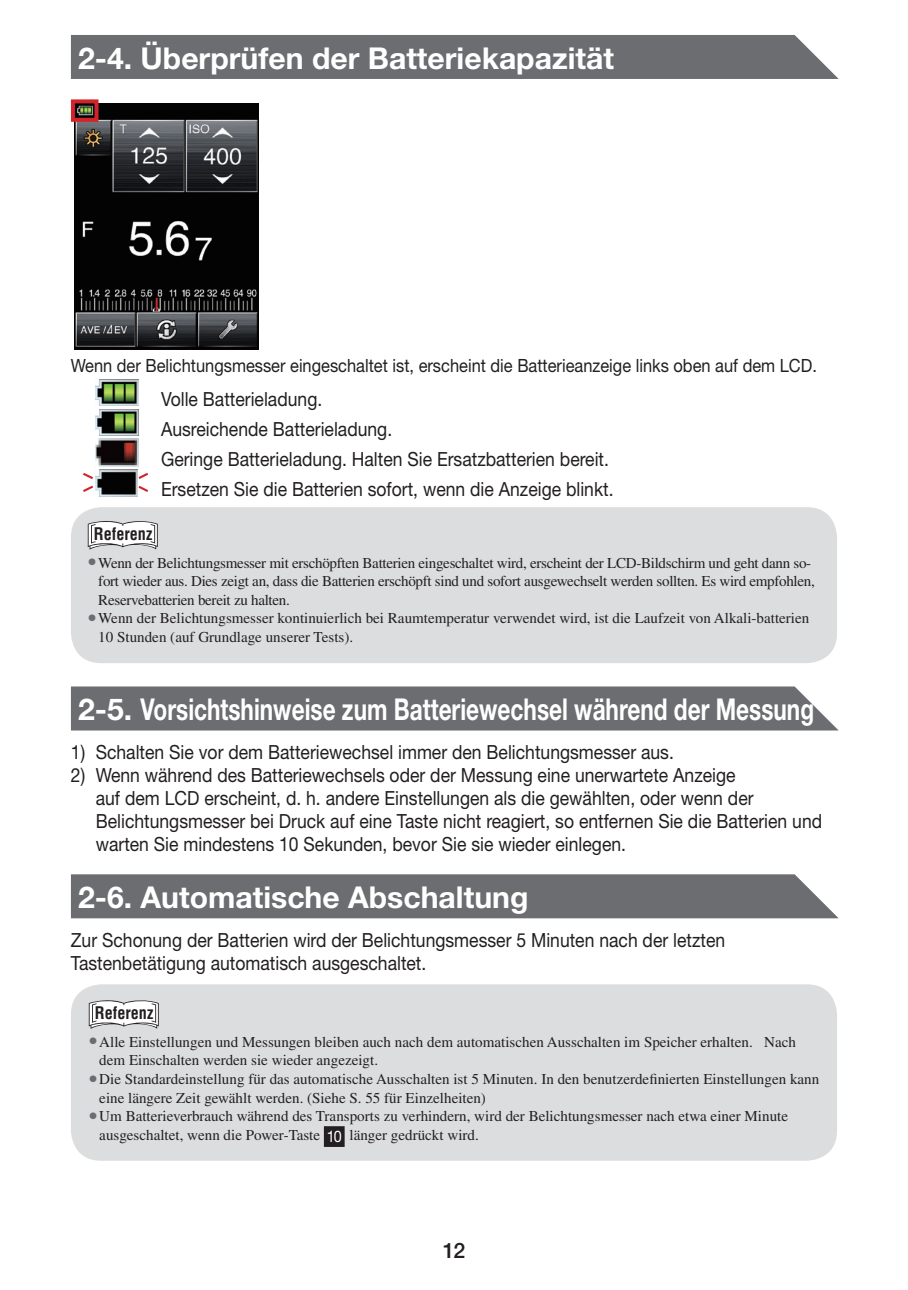
<style>
.page{position:relative;width:908px;height:1290px;background:#fff}
.page>*{position:absolute;margin:0;border:0;box-sizing:border-box;transform-origin:0 0}
.B_Head{font:700 30px "Helvetica Neue LT Std";color:#fff}
.t1{font:500 21.25px "Helvetica Neue LT Std";color:#231f20}
._00_body{font:19.5px/23px "Helvetica Neue LT Std";color:#231f20;scale:.9 1}
._00_body-2{font:18.25px "Helvetica Neue LT Std";color:#231f20;scale:.9 1}
.t2{font:700 condensed 17px "Helvetica";color:#231f20;scale:.95 1}
.t3{font:16px "Helvetica Neue LT Std";color:#fff;scale:.9 1}
.Note00{font:15px/18.5px "Times";color:#231f20}
.Note00-2{font:15px/18.5px "Times";letter-spacing:-.02em;color:#231f20}
.s1{font-size:24.75px;color:#6c6d70}
</style>
<div class="page">
<div style="left:71px;top:35px;width:767px;height:44px;background:#6c6d70"></div>
<img style="left:74px;top:103px;width:184px;height:246px">
<div style="left:71px;top:99px;width:27px;height:23px;border:4px solid #d1232a"></div>
<img style="left:96px;top:379px;width:42px;height:27px">
<img style="left:96px;top:409px;width:42px;height:27px">
<img style="left:96px;top:438px;width:42px;height:28px">
<img style="left:95px;top:470px;width:43px;height:26px">
<svg style="left:83px;top:473px;width:10px;height:19px"></svg>
<svg style="left:136px;top:471px;width:12px;height:23px"></svg>
<div style="left:71px;top:507px;width:765px;height:156px;background:#dcdddf;border-radius:30px"></div>
<svg style="left:88px;top:521px;width:70px;height:29px"></svg>
<div style="left:71px;top:686px;width:767px;height:44px;background:#6c6d70"></div>
<div style="left:71px;top:874px;width:767px;height:44px;background:#6c6d70"></div>
<div style="left:71px;top:984px;width:765px;height:177px;background:#dcdddf;border-radius:30px"></div>
<svg style="left:89px;top:1000px;width:70px;height:29px"></svg>
<div style="left:325px;top:1127px;width:18px;height:19px;background:#231f20"></div>
<div style="left:324px;top:1126px;width:20px;height:21px;border:2px solid #231f20"></div>
<p class="B_Head" style="left:78px;top:40px;width:537px">2-4. Überprüfen der Batteriekapazität</p>
<p class="_00_body-2" style="left:71px;top:355px;width:830px">Wenn der Belichtungsmesser eingeschaltet ist, erscheint die Batterieanzeige links oben auf dem LCD.</p>
<p class="_00_body" style="left:161px;top:387px;width:181px">Volle Batterieladung.</p>
<p class="_00_body" style="left:161px;top:417px;width:258px">Ausreichende Batterieladung.</p>
<p class="_00_body" style="left:161px;top:447px;width:499px">Geringe Batterieladung. Halten Sie Ersatzbatterien bereit.</p>
<p class="_00_body" style="left:161px;top:477px;width:504px">Ersetzen Sie die Batterien sofort, wenn die Anzeige blinkt.</p>
<p class="t2" style="left:94px;top:523px;width:63px">Referenz</p>
<p class="Note00-2" style="left:98px;top:553px;width:717px;text-indent:-11px"><span class="s1">•</span>Wenn der Belichtungsmesser mit erschöpften Batterien eingeschaltet wird, erscheint der LCD-Bildschirm und geht dann so&shy;fort wieder aus. Dies zeigt an, dass die Batterien erschöpft sind und sofort ausgewechselt werden sollten. Es wird empfohlen,<br>Reservebatterien bereit zu halten.</p>
<p class="Note00" style="left:98px;top:609px;width:712px;text-indent:-11px"><span class="s1">•</span>Wenn der Belichtungsmesser kontinuierlich bei Raumtemperatur verwendet wird, ist die Laufzeit von Alkali-batterien<br>10 Stunden (auf Grundlage unserer Tests).</p>
<p class="B_Head" style="left:78px;top:690px;width:737px">2-5. Vorsichtshinweise zum Batteriewechsel während der Messung</p>
<p class="_00_body" style="left:71px;top:740px;width:671px">1) Schalten Sie vor dem Batteriewechsel immer den Belichtungsmesser aus.</p>
<p class="_00_body" style="left:96px;top:763px;width:808px;text-indent:-25px">2) Wenn während des Batteriewechsels oder der Messung eine unerwartete Anzeige<br>auf dem LCD erscheint, d. h. andere Einstellungen als die gewählten, oder wenn der Belichtungsmesser bei Druck auf eine Taste nicht reagiert, so entfernen Sie die Batterien und warten Sie mindestens 10 Sekunden, bevor Sie sie wieder einlegen.</p>
<p class="B_Head" style="left:78px;top:878px;width:452px">2-6. Automatische Abschaltung</p>
<p class="_00_body" style="left:71px;top:928px;width:728px">Zur Schonung der Batterien wird der Belichtungsmesser 5 Minuten nach der letzten<br>Tastenbetätigung automatisch ausgeschaltet.</p>
<p class="t2" style="left:95px;top:1002px;width:63px">Referenz</p>
<p class="Note00" style="left:99px;top:1032px;width:697px;text-indent:-11px"><span class="s1">•</span>Alle Einstellungen und Messungen bleiben auch nach dem automatischen Ausschalten im Speicher erhalten. Nach dem Einschalten werden sie wieder angezeigt.</p>
<p class="Note00" style="left:99px;top:1069px;width:721px;text-indent:-11px"><span class="s1">•</span>Die Standardeinstellung für das automatische Ausschalten ist 5 Minuten. In den benutzerdefinierten Einstellungen kann eine längere Zeit gewählt werden. (Siehe S. 55 für Einzelheiten)</p>
<p class="Note00" style="left:99px;top:1107px;width:690px;text-indent:-11px"><span class="s1">•</span>Um Batterieverbrauch während des Transports zu verhindern, wird der Belichtungsmesser nach etwa einer Minute ausgeschaltet, wenn die Power-Taste</p>
<p class="t3" style="left:326px;top:1126px;width:18px">10</p>
<p class="Note00" style="left:349px;top:1125px;width:131px">länger gedrückt wird.</p>
<p class="t1" style="left:442px;top:1238px;width:24px">12</p>
</div>
